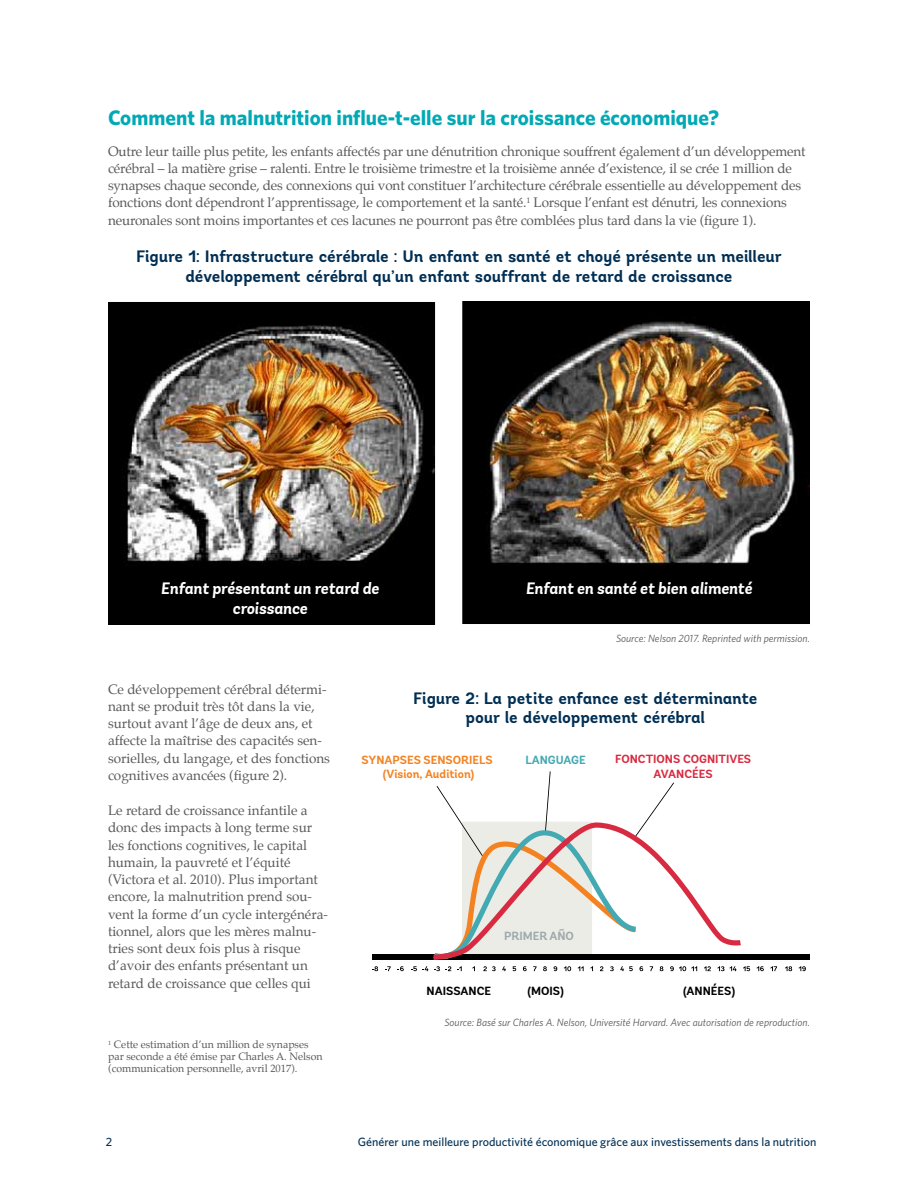
<style>
.page{position:relative;width:918px;height:1188px;background:#fff}
.page>*{position:absolute;margin:0;border:0;box-sizing:border-box;transform-origin:0 0}
.t1{font:700 21px "Whitney";color:#00a9b5}
.t2{font:700 16.5px/19.5px "Andes";letter-spacing:-.01em;color:#002f54;text-align:center}
.t3{font:italic 700 16.5px/19.5px "Andes";color:#fff;text-align:center}
.t4{font:13.5px/17.2px "Palatino";letter-spacing:-.01em;color:#58595b}
.t5{font:500 12px "Whitney";color:#002f54}
.t6{font:700 11.85px/14.2px "Andes";color:#f58220;text-align:center}
.t7{font:700 11.85px/14.2px "Andes";color:#d82a41;text-align:center}
.t8{font:700 11.85px "Andes";color:#000}
.t9{font:700 11.85px "Andes";color:#9faaae}
.t10{font:700 11.85px "Andes";color:#43a9b2}
.t11{font:italic 10.5px "Whitney";color:#58595b}
.t12{font:10.5px/12px "Palatino";color:#58595b}
</style>
<div class="page">
<img style="left:108px;top:302px;width:702px;height:323px">
<div style="left:373px;top:955px;width:437px;height:5px;background:#000"></div>
<svg style="left:372px;top:966px;width:6px;height:5px"></svg>
<svg style="left:385px;top:966px;width:6px;height:5px"></svg>
<svg style="left:397px;top:966px;width:7px;height:5px"></svg>
<svg style="left:411px;top:966px;width:17px;height:5px"></svg>
<svg style="left:434px;top:966px;width:17px;height:5px"></svg>
<svg style="left:457px;top:966px;width:5px;height:5px"></svg>
<svg style="left:483px;top:966px;width:13px;height:5px"></svg>
<svg style="left:502px;top:966px;width:4px;height:5px"></svg>
<svg style="left:513px;top:966px;width:3px;height:5px"></svg>
<svg style="left:523px;top:966px;width:4px;height:5px"></svg>
<svg style="left:533px;top:966px;width:4px;height:5px"></svg>
<svg style="left:543px;top:966px;width:4px;height:5px"></svg>
<svg style="left:554px;top:966px;width:3px;height:5px"></svg>
<svg style="left:564px;top:966px;width:7px;height:5px"></svg>
<svg style="left:578px;top:966px;width:6px;height:5px"></svg>
<svg style="left:600px;top:966px;width:3px;height:5px"></svg>
<svg style="left:610px;top:966px;width:4px;height:5px"></svg>
<svg style="left:620px;top:966px;width:13px;height:5px"></svg>
<svg style="left:639px;top:966px;width:4px;height:5px"></svg>
<svg style="left:650px;top:966px;width:3px;height:5px"></svg>
<svg style="left:660px;top:966px;width:3px;height:5px"></svg>
<svg style="left:670px;top:966px;width:27px;height:5px"></svg>
<svg style="left:704px;top:966px;width:7px;height:5px"></svg>
<svg style="left:717px;top:966px;width:20px;height:5px"></svg>
<svg style="left:743px;top:966px;width:7px;height:5px"></svg>
<svg style="left:757px;top:966px;width:7px;height:5px"></svg>
<svg style="left:770px;top:966px;width:7px;height:5px"></svg>
<svg style="left:785px;top:966px;width:7px;height:5px"></svg>
<svg style="left:799px;top:966px;width:7px;height:5px"></svg>
<svg style="left:433px;top:771px;width:308px;height:189px"></svg>
<div style="left:505px;top:929px;width:69px;height:11px;background:#ecece6"></div>
<h1 class="t1" style="left:108px;top:103px;width:612px">Comment la malnutrition influe-t-elle sur la croissance économique?</h1>
<p class="t4" style="left:108px;top:142px;width:699px">Outre leur taille plus petite, les enfants affectés par une dénutrition chronique souffrent également d’un développement cérébral – la matière grise – ralenti. Entre le troisième trimestre et la troisième année d’existence, il se crée 1 million de synapses chaque seconde, des connexions qui vont constituer l’architecture cérébrale essentielle au développement des fonctions dont dépendront l’apprentissage, le comportement et la santé.<sup>1</sup> Lorsque l’enfant est dénutri, les connexions neuronales sont moins importantes et ces lacunes ne pourront pas être comblées plus tard dans la vie (figure 1).</p>
<p class="t2" style="left:136px;top:247px;width:647px">Figure 1: Infrastructure cérébrale : Un enfant en santé et choyé présente un meilleur développement cérébral qu’un enfant souffrant de retard de croissance</p>
<p class="t3" style="left:161px;top:579px;width:220px">Enfant présentant un retard de croissance</p>
<p class="t3" style="left:526px;top:579px;width:228px">Enfant en santé et bien alimenté</p>
<p class="t4" style="left:108px;top:680px;width:223px">Ce développement cérébral détermi&shy;nant se produit très tôt dans la vie, surtout avant l’âge de deux ans, et affecte la maîtrise des capacités sen&shy;sorielles, du langage, et des fonctions cognitives avancées (figure 2).</p>
<p class="t4" style="left:108px;top:802px;width:221px">Le retard de croissance infantile a donc des impacts à long terme sur les fonctions cognitives, le capital humain, la pauvreté et l’équité (Victora et al. 2010). Plus important encore, la malnutrition prend sou&shy;vent la forme d’un cycle intergénéra&shy;tionnel, alors que les mères malnu&shy;tries sont deux fois plus à risque d’avoir des enfants présentant un retard de croissance que celles qui</p>
<p class="t12" style="left:108px;top:1039px;width:216px"><sup>1</sup> Cette estimation d’un million de synapses par seconde a été émise par Charles A. Nelson (communication personnelle, avril 2017).</p>
<p class="t11" style="left:616px;top:632px;width:195px">Source: Nelson 2017. Reprinted with permission.</p>
<p class="t2" style="left:413px;top:689px;width:346px">Figure 2: La petite enfance est déterminante pour le développement cérébral</p>
<p class="t6" style="left:362px;top:753px;width:133px">SYNAPSES SENSORIELS (Vision, Audition)</p>
<p class="t10" style="left:526px;top:752px;width:62px">LANGUAGE</p>
<p class="t7" style="left:615px;top:752px;width:138px">FONCTIONS COGNITIVES<br>AVANCÉES</p>
<p class="t9" style="left:504px;top:929px;width:71px">PRIMER AÑO</p>
<p class="t8" style="left:427px;top:984px;width:66px">NAISSANCE</p>
<p class="t8" style="left:527px;top:984px;width:38px">(MOIS)</p>
<p class="t8" style="left:683px;top:984px;width:54px">(ANNÉES)</p>
<p class="t11" style="left:444px;top:1015px;width:367px">Source: Basé sur Charles A. Nelson, Université Harvard. Avec autorisation de reproduction.</p>
<p class="t5" style="left:106px;top:1134px;width:8px">2</p>
<p class="t5" style="left:358px;top:1134px;width:460px">Générer une meilleure productivité économique grâce aux investissements dans la nutrition</p>
</div>
